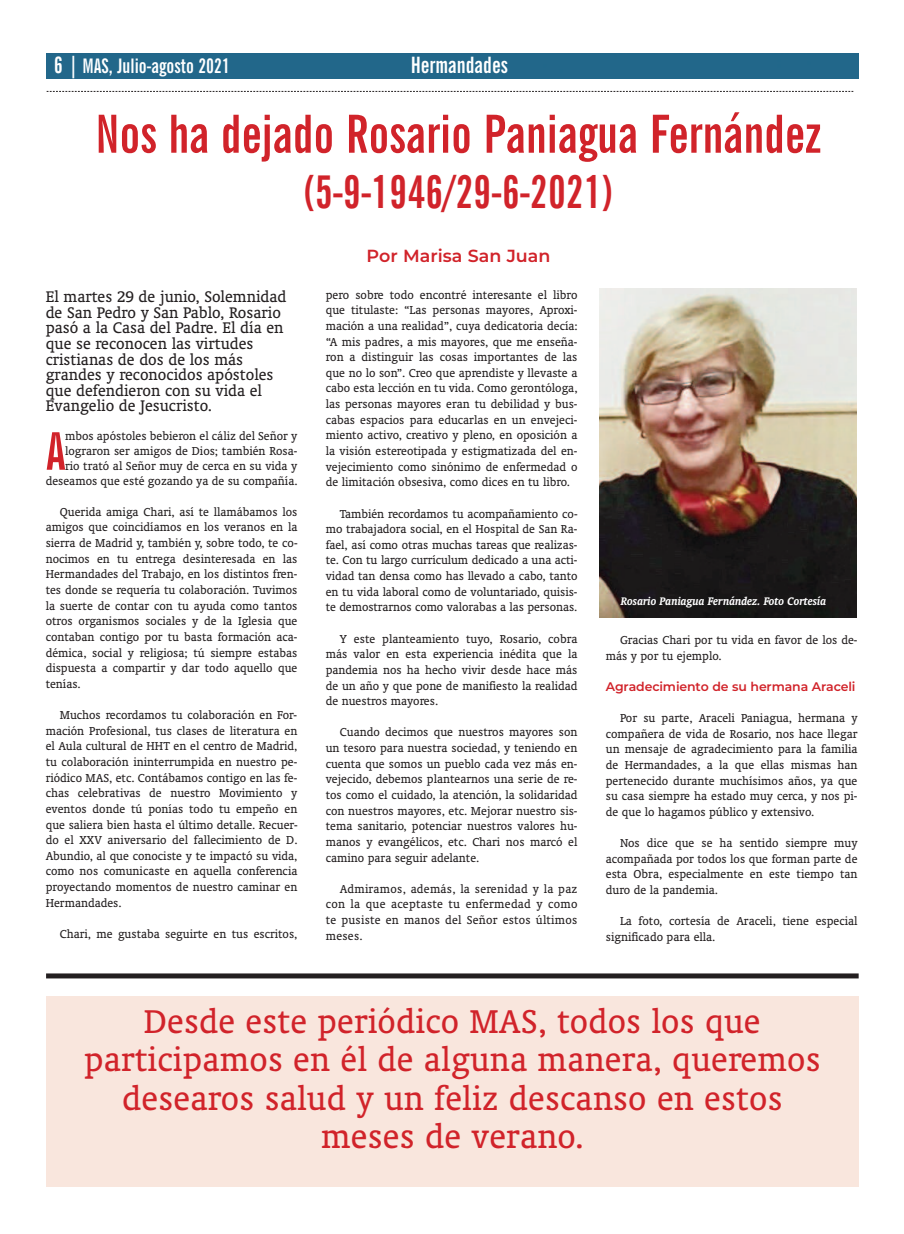
<style>
.page{position:relative;width:904px;height:1234px;background:#fff}
.page>*{position:absolute;margin:0;border:0;box-sizing:border-box;transform-origin:0 0}
.t1{font:700 extra-condensed 52.5px "News Gothic BT";color:#d1232a}
.t2{font:700 extra-condensed 51.88px "News Gothic BT";color:#d1232a}
.t3{font:700 extra-condensed 45px "News Gothic BT";color:#d1232a}
.t4{font:37.5px/38.1px "Oranda BT";letter-spacing:.005em;color:#d1232a;text-align:center}
.t5{font:700 extra-condensed 22.5px "News Gothic BT";color:#fff}
.t6{font:700 extra-condensed 20px "News Gothic BT";color:#fff}
.t7{font:17.5px/15.6px "Oranda BT";color:#231f20}
.t8{font:600 17.5px "Montserrat";color:#d1232a}
.t9{font:13.12px/15.6px "Oranda BT";color:#231f20;text-align:justify}
.t10{font:italic 700 12.5px "Oranda BT";color:#fff}
.t11{font:600 12.5px "Montserrat";letter-spacing:-.01em;color:#d1232a}
.s1{font-size:22.5px}
</style>
<div class="page">
<div style="left:47px;top:53px;width:811px;height:25px;background:#22678a"></div>
<svg style="left:47px;top:91px;width:806px;height:1px"></svg>
<img style="left:599px;top:288px;width:257px;height:329px">
<div style="left:46px;top:995px;width:812px;height:190px;background:#f9e6dd"></div>
<div style="left:46px;top:973px;width:812px;height:5px;background:#231f20"></div>
<h3 class="t6" style="left:54px;top:55px;width:178px"><span class="s1">6 |</span> MAS, Julio-agosto 2021</h3>
<h3 class="t5" style="left:410px;top:52px;width:99px">Hermandades</h3>
<h1 class="t1" style="left:96px;top:104px;width:727px">Nos ha dejado Rosario Paniagua Fernández</h1>
<h3 class="t3" style="left:303px;top:166px;width:312px">(5-9-1946/29-6-2021)</h3>
<h3 class="t8" style="left:366px;top:243px;width:186px">Por Marisa San Juan</h3>
<p class="t7" style="left:46px;top:288px;width:242px">El martes 29 de junio, Solemnidad de San Pedro y San Pablo, Rosario pasó a la Casa del Padre. El día en que se reconocen las virtudes cristianas de dos de los más grandes y reconocidos apóstoles que defendieron con su vida el<br>Evangelio de Jesucristo.</p>
<h2 class="t2" style="left:46px;top:421px;width:21px">A</h2>
<p class="t9" style="left:326px;top:286px;width:253px">pero sobre todo encontré interesante el libro que titulaste: “las personas mayores, Aproxi&shy;mación a una realidad”, cuya dedicatoria decía: “A mis padres, a mis mayores, que me enseña&shy;ron a distinguir las cosas importantes de las que no lo son”. Creo que aprendiste y llevaste a cabo esta lección en tu vida. Como gerontóloga, las personas mayores eran tu debilidad y bus&shy;cabas espacios para educarlas en un envejeci&shy;miento activo, creativo y pleno, en oposición a la visión estereotipada y estigmatizada del en&shy;vejecimiento como sinónimo de enfermedad o de limitación obsesiva, como dices en tu libro.</p>
<p class="t9" style="left:326px;top:505px;width:253px;text-indent:14px">también recordamos tu acompañamiento co&shy;mo trabajadora social, en el Hospital de San Ra&shy;fael, así como otras muchas tareas que realizas&shy;te. Con tu largo currículum dedicado a una acti&shy;vidad tan densa como has llevado a cabo, tanto en tu vida laboral como de voluntariado, quisis&shy;te demostrarnos como valorabas a las personas.</p>
<p class="t9" style="left:326px;top:630px;width:253px;text-indent:14px">Y este planteamiento tuyo, Rosario, cobra más valor en esta experiencia inédita que la pandemia nos ha hecho vivir desde hace más de un año y que pone de manifiesto la realidad de nuestros mayores.</p>
<p class="t9" style="left:326px;top:724px;width:253px;text-indent:14px">Cuando decimos que nuestros mayores son un tesoro para nuestra sociedad, y teniendo en cuenta que somos un pueblo cada vez más en&shy;vejecido, debemos plantearnos una serie de re&shy;tos como el cuidado, la atención, la solidaridad con nuestros mayores, etc. Mejorar nuestro sis&shy;tema sanitario, potenciar nuestros valores hu&shy;manos y evangélicos, etc. Chari nos marcó el camino para seguir adelante.</p>
<p class="t9" style="left:326px;top:880px;width:253px;text-indent:14px">Admiramos, además, la serenidad y la paz con la que aceptaste tu enfermedad y como te pusiste en manos del Señor estos últimos meses.</p>
<p class="t9" style="left:46px;top:428px;width:253px;line-height:14.8px;text-align:right">mbos apóstoles bebieron el cáliz del Señor y lograron ser amigos de Dios; también Rosa-<br>rio trató al Señor muy de cerca en su vida y deseamos que esté gozando ya de su compañía.</p>
<p class="t9" style="left:46px;top:503px;width:253px;text-indent:14px">Querida amiga Chari, así te llamábamos los amigos que coincidíamos en los veranos en la sierra de Madrid y, también y, sobre todo, te co&shy;nocimos en tu entrega desinteresada en las Hermandades del trabajo, en los distintos fren&shy;tes donde se requería tu colaboración. tuvimos la suerte de contar con tu ayuda como tantos otros organismos sociales y de la iglesia que contaban contigo por tu basta formación aca&shy;démica, social y religiosa; tú siempre estabas dispuesta a compartir y dar todo aquello que tenías.</p>
<p class="t9" style="left:46px;top:706px;width:253px;text-indent:14px">Muchos recordamos tu colaboración en For&shy;mación Profesional, tus clases de literatura en el Aula cultural de HHt en el centro de Madrid, tu colaboración ininterrumpida en nuestro pe&shy;riódico MAS, etc. Contábamos contigo en las fe&shy;chas celebrativas de nuestro Movimiento y eventos donde tú ponías todo tu empeño en que saliera bien hasta el último detalle. Recuer&shy;do el XXV aniversario del fallecimiento de D.<br>Abundio, al que conociste y te impactó su vida, como nos comunicaste en aquella conferencia proyectando momentos de nuestro caminar en Hermandades.</p>
<p class="t9" style="left:60px;top:925px;width:239px">Chari, me gustaba seguirte en tus escritos,</p>
<p class="t10" style="left:621px;top:592px;width:207px">Rosario Paniagua Fernández. Foto Cortesía</p>
<p class="t9" style="left:606px;top:631px;width:253px;text-indent:14px">gracias Chari por tu vida en favor de los de&shy;más y por tu ejemplo.</p>
<p class="t11" style="left:606px;top:677px;width:251px">Agradecimiento de su hermana Araceli</p>
<p class="t9" style="left:606px;top:709px;width:253px;text-indent:14px">Por su parte, Araceli Paniagua, hermana y compañera de vida de Rosario, nos hace llegar un mensaje de agradecimiento para la familia de Hermandades, a la que ellas mismas han pertenecido durante muchísimos años, ya que su casa siempre ha estado muy cerca, y nos pi&shy;de que lo hagamos público y extensivo.</p>
<p class="t9" style="left:606px;top:834px;width:253px;text-indent:14px">Nos dice que se ha sentido siempre muy acompañada por todos los que forman parte de esta obra, especialmente en este tiempo tan duro de la pandemia.</p>
<p class="t9" style="left:606px;top:912px;width:253px;text-indent:14px">la foto, cortesía de Araceli, tiene especial significado para ella.</p>
<h3 class="t4" style="left:84px;top:1000px;width:738px">Desde este periódico MAS, todos los que participamos en él de alguna manera, queremos desearos salud y un feliz descanso en estos meses de verano.</h3>
</div>
